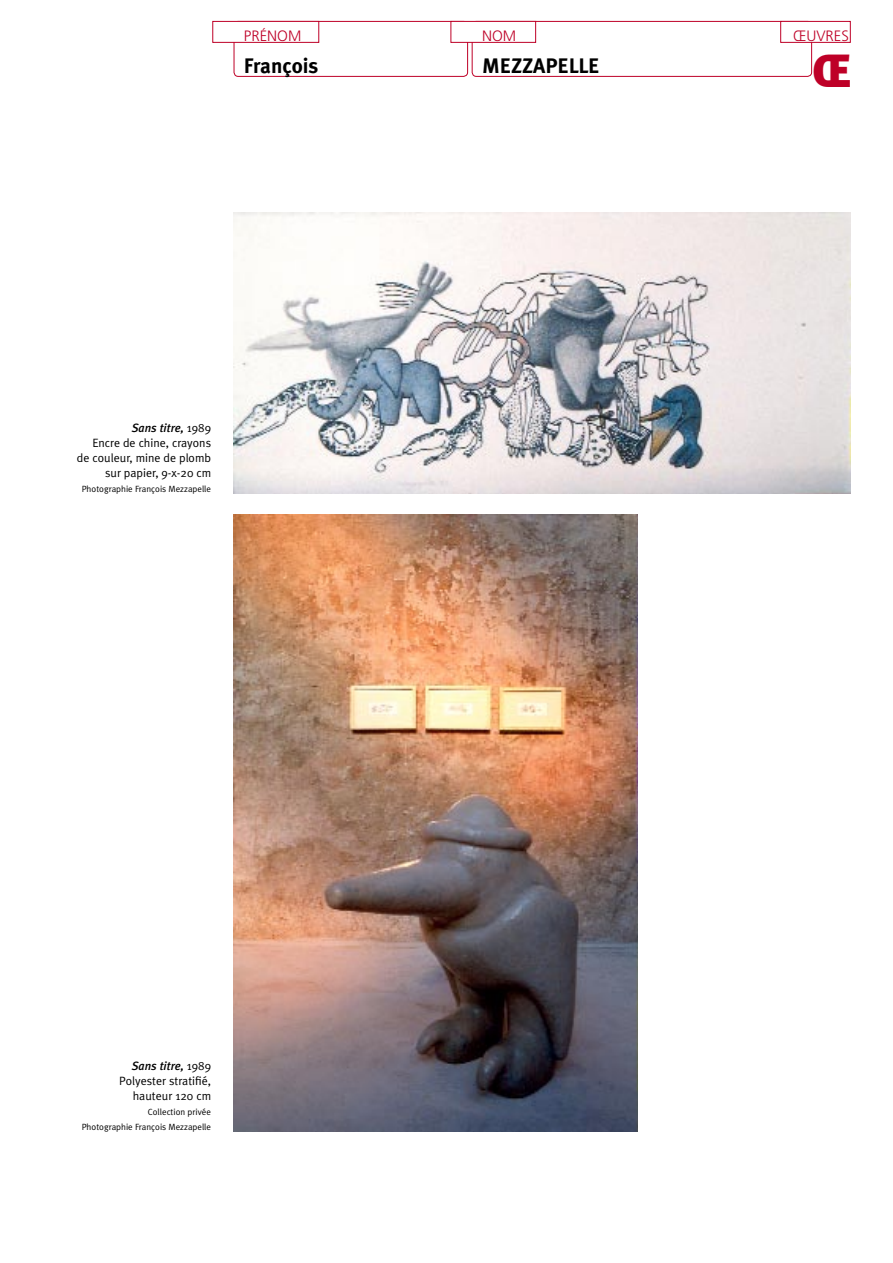
<style>
.page{position:relative;width:893px;height:1263px;background:#fff}
.page>*{position:absolute;margin:0;border:0;box-sizing:border-box;transform-origin:0 0}
.t1{font:900 46.5px "Meta Plus";color:#be0027}
.t2{font:700 21px "Meta Plus";color:#000}
.t3{font:300 15px "Frutiger";color:#be0027}
.Méta_8{font:12px "Meta Plus Normal";color:#000}
.t4{font:italic 500 12px "Meta Plus";color:#000}
.Méta_8-2{font:9px "Meta Plus Normal";color:#000}
.s1{font-family:"Meta Plus Normal";font-weight:400;font-style:normal}
</style>
<div class="page">
<div style="left:213px;top:21px;width:106px;height:22px;border:1px solid #be0027"></div>
<svg style="left:234px;top:21px;width:578px;height:55px"></svg>
<div style="left:451px;top:21px;width:85px;height:21px;background:#fff"></div>
<div style="left:451px;top:21px;width:85px;height:22px;border:1px solid #be0027"></div>
<div style="left:781px;top:21px;width:69px;height:21px;background:#fff"></div>
<div style="left:780px;top:21px;width:70px;height:22px;border:1px solid #be0027"></div>
<img style="left:234px;top:213px;width:616px;height:280px">
<img style="left:234px;top:514px;width:404px;height:617px">
<p class="t3" style="left:244px;top:27px;width:59px">PRÉNOM</p>
<p class="t3" style="left:482px;top:27px;width:36px">NOM</p>
<p class="t3" style="left:793px;top:27px;width:57px">ŒUVRES</p>
<p class="t2" style="left:244px;top:53px;width:76px">François</p>
<p class="t1" style="left:813px;top:43px;width:41px">Œ</p>
<p class="t2" style="left:482px;top:53px;width:119px">MEZZAPELLE</p>
<p class="t4" style="left:132px;top:421px;width:81px">Sans titre, <span class="s1">1989</span></p>
<p class="Méta_8" style="left:92px;top:436px;width:120px">Encre de chine, crayons</p>
<p class="Méta_8" style="left:77px;top:451px;width:136px">de couleur, mine de plomb</p>
<p class="Méta_8" style="left:105px;top:466px;width:108px">sur papier, 9-x-20 cm</p>
<p class="Méta_8-2" style="left:82px;top:484px;width:131px">Photographie François Mezzapelle</p>
<p class="t4" style="left:132px;top:1059px;width:81px">Sans titre, <span class="s1">1989</span></p>
<p class="Méta_8" style="left:119px;top:1074px;width:93px">Polyester stratifié,</p>
<p class="Méta_8" style="left:133px;top:1089px;width:80px">hauteur 120 cm</p>
<p class="Méta_8-2" style="left:148px;top:1107px;width:65px">Collection privée</p>
<p class="Méta_8-2" style="left:82px;top:1122px;width:131px">Photographie François Mezzapelle</p>
</div>
